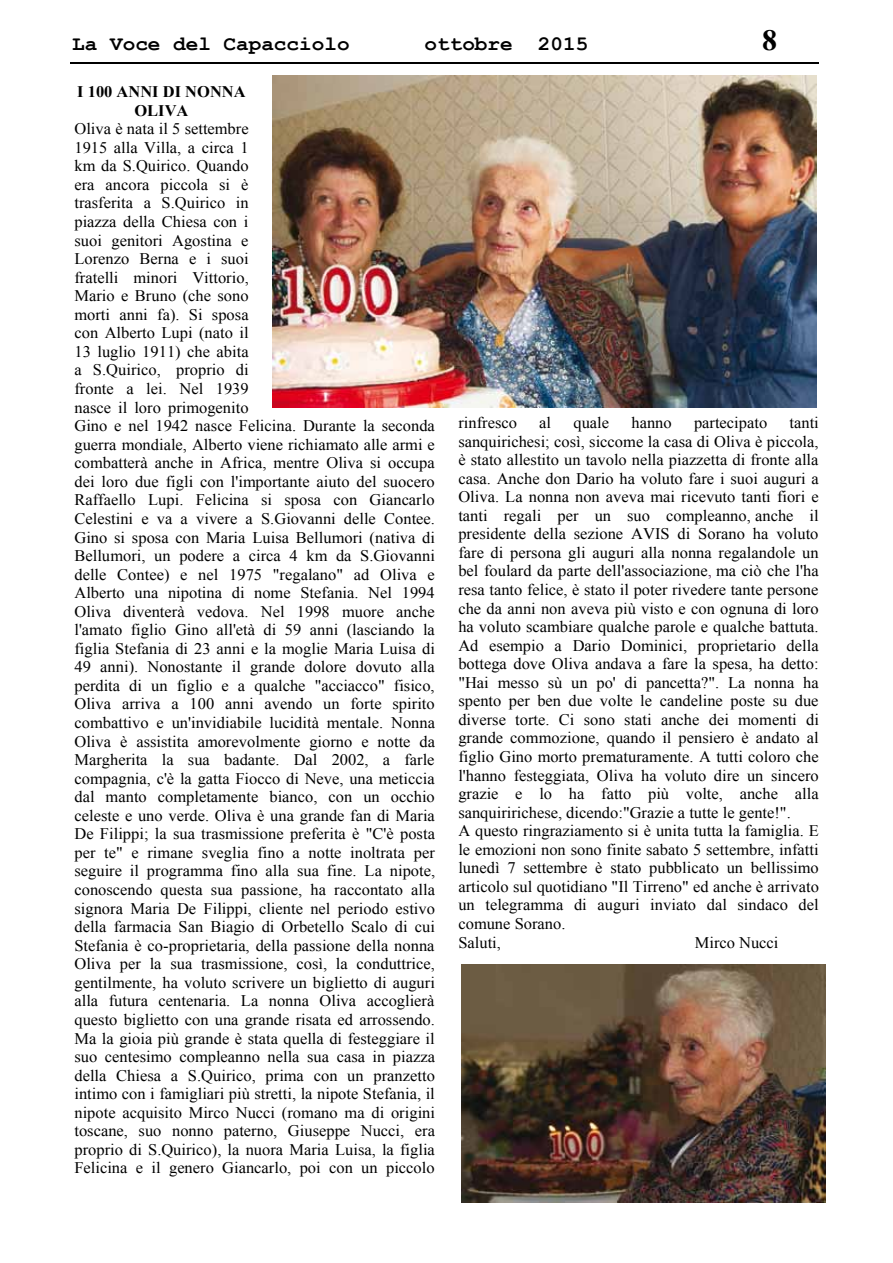
<style>
.page{position:relative;width:893px;height:1263px;background:#fff}
.page>*{position:absolute;margin:0;border:0;box-sizing:border-box;transform-origin:0 0}
.t1{font:700 29.25px "Times New Roman";color:#000}
.t2{font:700 20.55px "Courier New";color:#000}
.t3{font:16.05px/18.6px "Times New Roman";color:#000}
.t4{font:700 16.05px/18.6px "Times New Roman";color:#000;text-align:center}
.s1{color:#4e1a4a}
</style>
<div class="page">
<hr style="left:70px;top:63px;width:749px;height:1px;background:#000">
<img style="left:273px;top:76px;width:543px;height:332px">
<img style="left:462px;top:964px;width:363px;height:238px">
<p class="t2" style="left:72px;top:31px;width:279px">La Voce del Capacciolo</p>
<p class="t2" style="left:424px;top:31px;width:165px">ottobre 2015</p>
<h1 class="t1" style="left:762px;top:20px;width:16px">8</h1>
<p class="t4" style="left:77px;top:82px;width:170px">I 100 ANNI DI NONNA<br>OLIVA</p>
<p class="t3" style="left:74px;top:119px;width:362px">Oliva è nata il 5 settembre<br>1915 alla Villa, a circa 1<br>km da S.Quirico. Quando<br>era ancora piccola si è<br>trasferita a S.Quirico in<br>piazza della Chiesa con i<br>suoi genitori Agostina e<br>Lorenzo Berna e i suoi<br>fratelli minori Vittorio,<br>Mario e Bruno (che sono<br>morti anni fa). Si sposa<br>con Alberto Lupi (nato il<br>13 luglio 1911) che abita<br>a S.Quirico, proprio di<br>fronte a lei. Nel 1939<br>nasce il loro primogenito<br>Gino e nel 1942 nasce Felicina. Durante la seconda guerra mondiale, Alberto viene richiamato alle armi e combatterà anche in Africa, mentre Oliva si occupa dei loro due figli con l'importante aiuto del suocero Raffaello Lupi. Felicina si sposa con Giancarlo Celestini e va a vivere a S.Giovanni delle Contee.<br>Gino si sposa con Maria Luisa Bellumori (nativa di Bellumori, un podere a circa 4 km da S.Giovanni delle Contee) e nel 1975 "regalano" ad Oliva e Alberto una nipotina di nome Stefania. Nel 1994<br>Oliva diventerà vedova. Nel 1998 muore anche l'amato figlio Gino all'età di 59 anni (lasciando la figlia Stefania di 23 anni e la moglie Maria Luisa di 49 anni). Nonostante il grande dolore dovuto alla perdita di un figlio e a qualche "acciacco" fisico, Oliva arriva a 100 anni avendo un forte spirito combattivo e un'invidiabile lucidità mentale. Nonna Oliva è assistita amorevolmente giorno e notte da Margherita la sua badante. Dal 2002, a farle compagnia, c'è la gatta Fiocco di Neve, una meticcia dal manto completamente bianco, con un occhio celeste e uno verde. Oliva è una grande fan di Maria De Filippi; la sua trasmissione preferita è "C'è posta per te" e rimane sveglia fino a notte inoltrata per seguire il programma fino alla sua fine. La nipote, conoscendo questa sua passione, ha raccontato alla signora Maria De Filippi, cliente nel periodo estivo della farmacia San Biagio di Orbetello Scalo di cui Stefania è co-proprietaria, della passione della nonna Oliva per la sua trasmissione, così, la conduttrice, gentilmente, ha voluto scrivere un biglietto di auguri alla futura centenaria. La nonna Oliva accoglierà questo biglietto con una grande risata ed arrossendo.<br>Ma la gioia più grande è stata quella di festeggiare il suo centesimo compleanno nella sua casa in piazza della Chiesa a S.Quirico, prima con un pranzetto intimo con i famigliari più stretti, la nipote Stefania, il nipote acquisito Mirco Nucci (romano ma di origini toscane, suo nonno paterno, Giuseppe Nucci, era proprio di S.Quirico), la nuora Maria Luisa, la figlia Felicina e il genero Giancarlo, poi con un piccolo</p>
<p class="t3" style="left:458px;top:413px;width:362px;text-indent:331px">tanti sanquirichesi; così, siccome la casa di Oliva è piccola, è stato allestito un tavolo nella piazzetta di fronte alla casa. Anche don Dario ha voluto fare i suoi auguri a Oliva. La nonna non aveva mai ricevuto tanti fiori e tanti regali per un suo compleanno, anche il presidente della sezione AVIS di Sorano ha voluto fare di persona gli auguri alla nonna regalandole un bel foulard da parte dell'associazione<span class="s1">,</span> ma ciò che l'ha resa tanto felice, è stato il poter rivedere tante persone che da anni non aveva più visto e con ognuna di loro ha voluto scambiare qualche parole e qualche battuta.<br>Ad esempio a Dario Dominici, proprietario della bottega dove Oliva andava a fare la spesa, ha detto: "Hai messo sù un po' di pancetta?". La nonna ha spento per ben due volte le candeline poste su due diverse torte. Ci sono stati anche dei momenti di grande commozione, quando il pensiero è andato al figlio Gino morto prematuramente. A tutti coloro che l'hanno festeggiata, Oliva ha voluto dire un sincero grazie e lo ha fatto più volte, anche alla sanquiririchese, dicendo:"Grazie a tutte le gente!".<br>A questo ringraziamento si è unita tutta la famiglia. E le emozioni non sono finite sabato 5 settembre, infatti lunedì 7 settembre è stato pubblicato un bellissimo articolo sul quotidiano "Il Tirreno" ed anche è arrivato un telegramma di auguri inviato dal sindaco del comune Sorano.<br>Saluti,</p>
<p class="t3" style="left:458px;top:413px;width:60px">rinfresco</p>
<p class="t3" style="left:539px;top:413px;width:13px">al</p>
<p class="t3" style="left:573px;top:413px;width:37px">quale</p>
<p class="t3" style="left:631px;top:413px;width:42px">hanno</p>
<p class="t3" style="left:694px;top:413px;width:75px">partecipato</p>
<p class="t3" style="left:695px;top:933px;width:85px">Mirco Nucci</p>
</div>
